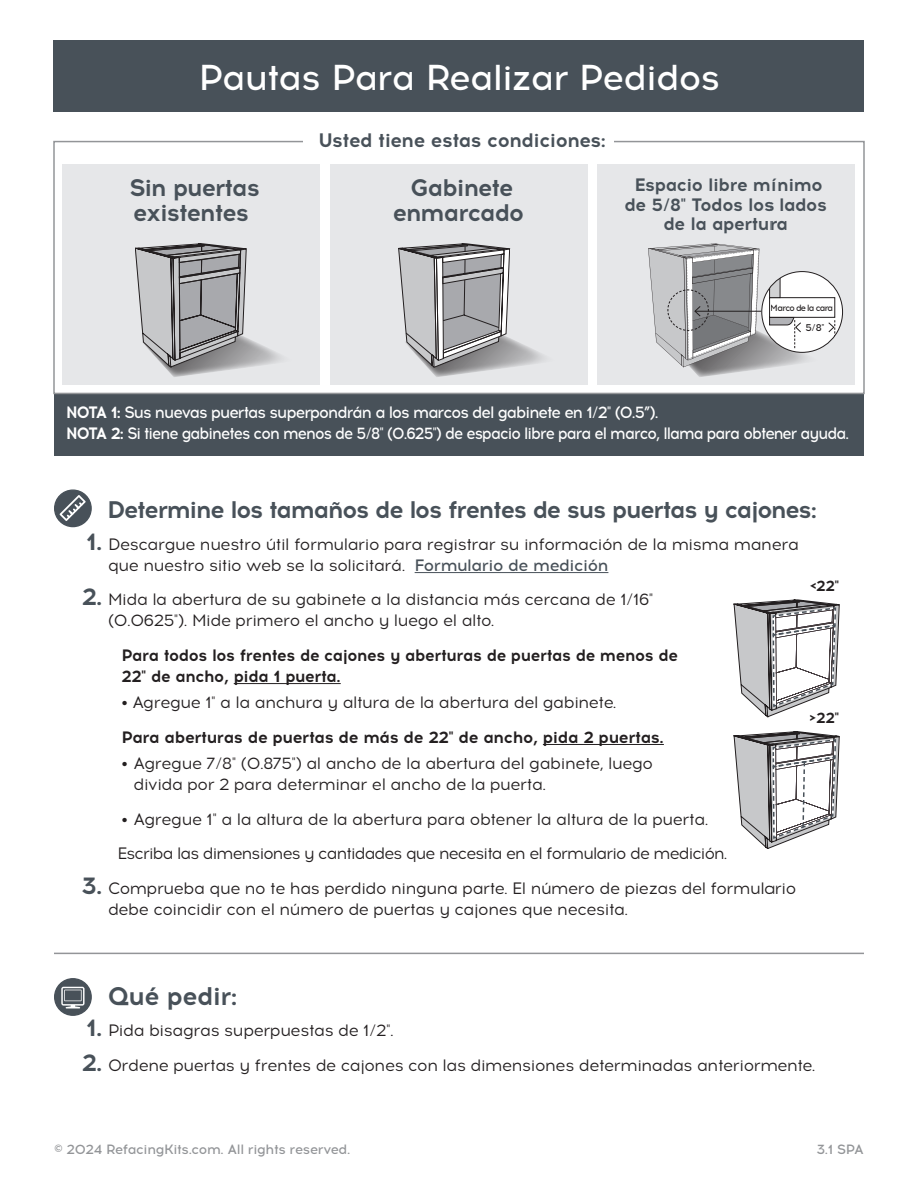
<style>
.page{position:relative;width:918px;height:1188px;background:#fff}
.page>*{position:absolute;margin:0;border:0;box-sizing:border-box;transform-origin:0 0}
.t1{font:500 36px "Acrom";letter-spacing:-.025em;color:#fff}
.Body-Subhead{font:700 25.5px "Acrom";letter-spacing:-.025em;color:#485159}
.Body-Subhead-2{font:700 24px/25.5px "Acrom";letter-spacing:-.05em;color:#485159;text-align:center}
.Body-Subhead-3{font:700 19.5px "Acrom";letter-spacing:-.025em;color:#485159}
.Conditions_List{font:700 18px/19.5px "Acrom";letter-spacing:-.025em;color:#485159;text-align:center}
.Body-List{font:16.5px/21px "Acrom";letter-spacing:-.025em;color:#231f20}
.t2{font:500 16.5px/21px "Acrom";letter-spacing:-.06em;color:#fff;scale:.95 1}
.Body-List-Minimal-LAST{font:16.5px/21px "Acrom";letter-spacing:-.025em;color:#231f20}
.Body-List-Minimal-Bold{font:700 16.5px/21px "Acrom";letter-spacing:-.025em;color:#231f20}
.Body-List-2{font:16.5px "Acrom";letter-spacing:-.05em;color:#231f20}
.Body-List-Minimal{font:16.5px "Acrom";letter-spacing:-.025em;color:#231f20}
.Body-List-Minimal-Bold-2{font:700 15px "Acrom";color:#231f20}
.t3{font:500 13.5px "Acrom";letter-spacing:-.025em;color:#939598}
.t4{font:500 9.9px "Acrom";color:#231f20}
.t5{font:500 9px "Acrom";letter-spacing:-.09em;color:#231f20;scale:.95 1}
.s1{font-weight:700}
.s2{font-weight:700;font-size:24px;color:#485159}
.s3{font-weight:500;color:#485159}
</style>
<div class="page">
<div style="left:54px;top:393px;width:810px;height:63px;background:#485159"></div>
<div style="left:53px;top:141px;width:812px;height:253px;border:2px solid #939598"></div>
<div style="left:304px;top:132px;width:310px;height:23px;background:#fff"></div>
<div style="left:63px;top:164px;width:257px;height:221px;background:#e6e7e9"></div>
<div style="left:330px;top:164px;width:258px;height:221px;background:#e6e7e9"></div>
<div style="left:597px;top:164px;width:258px;height:221px;background:#e6e7e9"></div>
<div style="left:53px;top:40px;width:811px;height:72px;background:#485159"></div>
<svg style="left:135px;top:244px;width:146px;height:133px"></svg>
<svg style="left:398px;top:243px;width:146px;height:134px"></svg>
<svg style="left:762px;top:272px;width:81px;height:80px"></svg>
<div style="left:770px;top:298px;width:65px;height:19px;background:#fff"></div>
<div style="left:769px;top:297px;width:66px;height:21px;border:1px solid #231f20"></div>
<svg style="left:828px;top:320px;width:7px;height:24px"></svg>
<svg style="left:648px;top:244px;width:174px;height:133px"></svg>
<hr style="left:54px;top:953px;width:810px;height:1px;background:#939598">
<div style="left:55px;top:979px;width:36px;height:36px;background:#485159;border-radius:50%"></div>
<div style="left:54px;top:978px;width:38px;height:38px;border:1px solid #485159;border-radius:50%"></div>
<svg style="left:61px;top:987px;width:24px;height:21px"></svg>
<hr style="left:415px;top:572px;width:193px;height:1px;background:#485159">
<hr style="left:234px;top:683px;width:107px;height:1px;background:#231f20">
<hr style="left:543px;top:744px;width:121px;height:1px;background:#231f20">
<div style="left:55px;top:490px;width:36px;height:37px;background:#485159;border-radius:50%"></div>
<div style="left:54px;top:489px;width:38px;height:38px;border:1px solid #485159;border-radius:50%"></div>
<svg style="left:60px;top:495px;width:26px;height:26px"></svg>
<svg style="left:734px;top:600px;width:106px;height:117px"></svg>
<svg style="left:734px;top:732px;width:106px;height:117px"></svg>
<p class="t1" style="left:198px;top:53px;width:523px">Pautas Para Realizar Pedidos</p>
<p class="Body-Subhead-2" style="left:129px;top:175px;width:132px;text-align:left">Sin puertas existentes</p>
<p class="Body-Subhead-3" style="left:318px;top:126px;width:289px">Usted tiene estas condiciones:</p>
<p class="Body-Subhead-2" style="left:393px;top:175px;width:133px">Gabinete enmarcado</p>
<p class="Conditions_List" style="left:625px;top:176px;width:204px">Espacio libre mínimo de 5/8" Todos los lados de la apertura</p>
<p class="t5" style="left:771px;top:302px;width:67px">Marco de la cara</p>
<p class="t4" style="left:805px;top:321px;width:21px">5/8"</p>
<p class="t2" style="left:66px;top:402px;width:826px"><span class="s1">NOTA 1:</span> Sus nuevas puertas superpondrán a los marcos del gabinete en 1/2" (0.5”).<br><span class="s1">NOTA 2:</span> Si tiene gabinetes con menos de 5/8" (0.625") de espacio libre para el marco, llama para obtener ayuda.</p>
<p class="Body-Subhead-2" style="left:107px;top:497px;width:711px">Determine los tamaños de los frentes de sus puertas y cajones:</p>
<p class="Body-List" style="left:108px;top:534px;width:693px;text-indent:-22px"><span class="s2">1.</span> Descargue nuestro útil formulario para registrar su información de la misma manera que nuestro sitio web se la solicitará. <span class="s3">Formulario de medición</span></p>
<p class="Body-List" style="left:108px;top:590px;width:547px;text-indent:-26px"><span class="s2">2.</span> Mida la abertura de su gabinete a la distancia más cercana de 1/16" (0.0625"). Mide primero el ancho y luego el alto.</p>
<p class="Body-List-Minimal-Bold" style="left:121px;top:645px;width:558px">Para todos los frentes de cajones y aberturas de puertas de menos de<br>22" de ancho, pida 1 puerta.</p>
<p class="Body-List-Minimal" style="left:122px;top:692px;width:497px">• Agregue 1" a la anchura y altura de la abertura del gabinete.</p>
<p class="Body-List-Minimal-Bold" style="left:122px;top:727px;width:544px">Para aberturas de puertas de más de 22" de ancho, pida 2 puertas.</p>
<p class="Body-List-Minimal-LAST" style="left:134px;top:754px;width:521px;text-indent:-12px">• Agregue 7/8" (0.875") al ancho de la abertura del gabinete, luego divida por 2 para determinar el ancho de la puerta.</p>
<p class="Body-List-Minimal-LAST" style="left:122px;top:809px;width:589px">• Agregue 1" a la altura de la abertura para obtener la altura de la puerta.</p>
<p class="Body-List-2" style="left:117px;top:843px;width:612px">Escriba las dimensiones y cantidades que necesita en el formulario de medición.</p>
<p class="Body-List" style="left:108px;top:878px;width:690px;text-indent:-27px"><span class="s2">3.</span> Comprueba que no te has perdido ninguna parte. El número de piezas del formulario debe coincidir con el número de puertas y cajones que necesita.</p>
<p class="Body-List-Minimal-Bold-2" style="left:809px;top:575px;width:31px">&lt;22"</p>
<p class="Body-List-Minimal-Bold-2" style="left:809px;top:707px;width:31px">&gt;22"</p>
<p class="Body-Subhead" style="left:108px;top:978px;width:131px">Qué pedir:</p>
<p class="Body-List" style="left:86px;top:1021px;width:309px"><span class="s2">1.</span> Pida bisagras superpuestas de 1/2".</p>
<p class="Body-List" style="left:82px;top:1055px;width:735px"><span class="s2">2.</span> Ordene puertas y frentes de cajones con las dimensiones determinadas anteriormente.</p>
<p class="t3" style="left:54px;top:1140px;width:298px">© 2024 RefacingKits.com. All rights reserved.</p>
<p class="t3" style="left:817px;top:1140px;width:49px">3.1 SPA</p>
</div>
